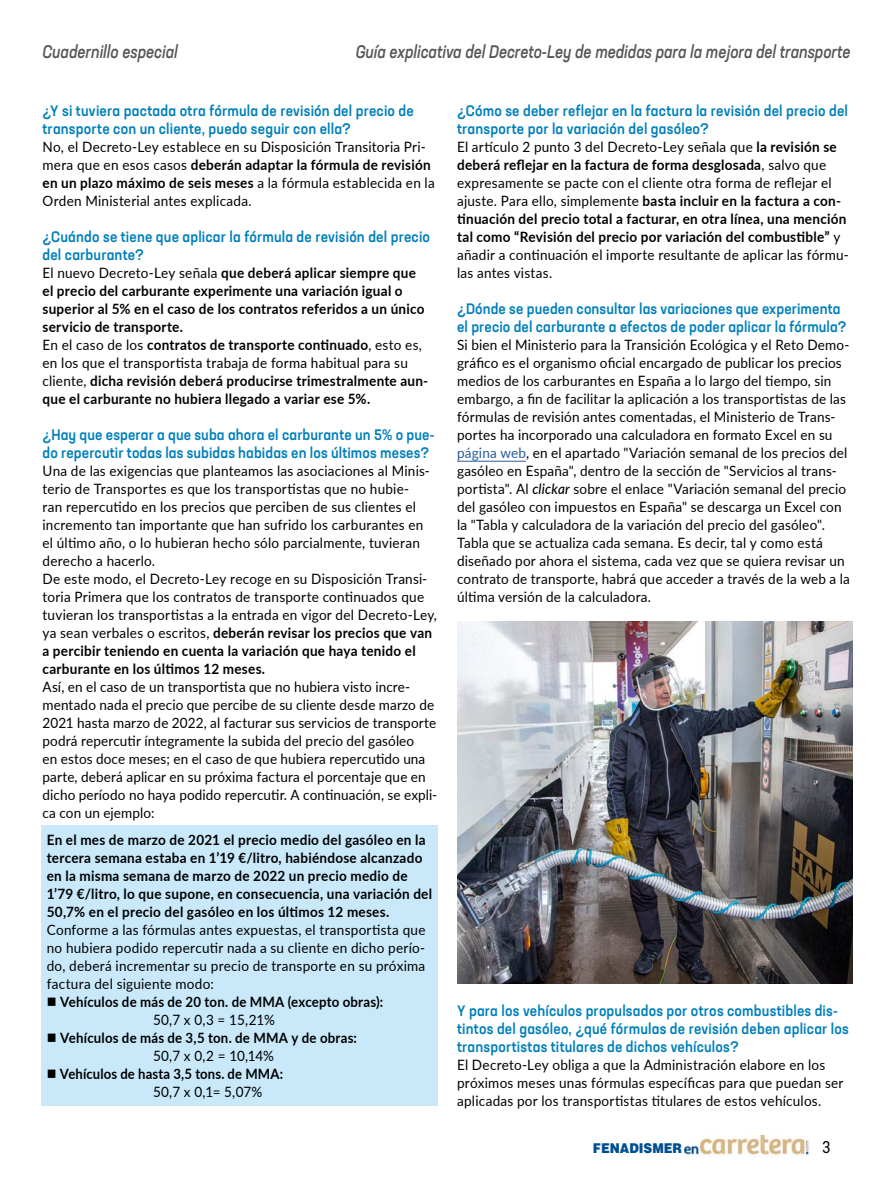
<style>
.page{position:relative;width:893px;height:1191px;background:#fff}
.page>*{position:absolute;margin:0;border:0;box-sizing:border-box;transform-origin:0 0}
.t1{font:italic 500 18px "Neusa Next Std";color:#575756;scale:.85 1}
.t2{font:16.5px "Roboto Slab";color:#000;scale:.9 1}
.t3{font:500 15px/18px "Neusa Next Std";letter-spacing:.01em;color:#0080bb;scale:.93 1}
.t4{font:14.25px/18px "Lato";letter-spacing:.015em;color:#000;scale:.95 1}
.t5{font:700 14.25px/18px "Lato";letter-spacing:.02em;color:#000;scale:.95 1}
.t6{font:700 14.25px/18px "Lato";letter-spacing:.02em;color:#000;text-align:center;scale:.93 1}
.t7{font:700 14.25px/18px "Lato";letter-spacing:.02em;color:#000;scale:.92 1}
.t8{font:900 13.5px "Helvetica LT Std";color:#004f91;scale:.9 1}
.s1{font-weight:700}
.s2{font-weight:400}
.s3{color:#275b9b}
.s4{font-weight:500;font-style:italic}
</style>
<div class="page">
<img style="left:683px;top:1135px;width:128px;height:22px">
<div style="left:41px;top:825px;width:396px;height:281px;background:#c9e9fb"></div>
<hr style="left:457px;top:461px;width:69px;height:1px;background:#275b9b">
<img style="left:457px;top:621px;width:395px;height:363px">
<p class="t1" style="left:43px;top:40px;width:161px">Cuadernillo especial</p>
<p class="t1" style="left:356px;top:40px;width:584px">Guía explicativa del Decreto-Ley de medidas para la mejora del transporte</p>
<p class="t3" style="left:43px;top:101px;width:401px">¿Y si tuviera pactada otra fórmula de revisión del precio de transporte con un cliente, puedo seguir con ella?</p>
<p class="t4" style="left:43px;top:137px;width:414px">No, el Decreto-Ley establece en su Disposición Transitoria Pri&shy;mera que en esos casos <span class="s1">deberán adaptar la fórmula de revisión en un plazo máximo de seis meses</span> a la fórmula establecida en la Orden Ministerial antes explicada.</p>
<p class="t3" style="left:43px;top:227px;width:418px">¿Cuándo se tiene que aplicar la fórmula de revisión del precio del carburante?</p>
<p class="t5" style="left:43px;top:263px;width:408px"><span class="s2">El nuevo Decreto-Ley señala</span> que deberá aplicar siempre que el precio del carburante experimente una variación igual o superior al 5% en el caso de los contratos referidos a un único servicio de transporte.<br><span class="s2">En el caso de los</span> contratos de transporte continuado<span class="s2">, esto es, en los que el transportista trabaja de forma habitual para su cliente,</span> dicha revisión deberá producirse trimestralmente aun&shy;que el carburante no hubiera llegado a variar ese 5%.</p>
<p class="t3" style="left:43px;top:425px;width:423px">¿Hay que esperar a que suba ahora el carburante un 5% o pue&shy;do repercutir todas las subidas habidas en los últimos meses?</p>
<p class="t4" style="left:43px;top:461px;width:417px">Una de las exigencias que planteamos las asociaciones al Minis&shy;terio de Transportes es que los transportistas que no hubie-<br>ran repercutido en los precios que perciben de sus clientes el incremento tan importante que han sufrido los carburantes en el último año, o lo hubieran hecho sólo parcialmente, tuvieran derecho a hacerlo.<br>De este modo, el Decreto-Ley recoge en su Disposición Transi&shy;toria Primera que los contratos de transporte continuados que tuvieran los transportistas a la entrada en vigor del Decreto-Ley, ya sean verbales o escritos, <span class="s1">deberán revisar los precios que van a percibir teniendo en cuenta la variación que haya tenido el carburante en los últimos 12 meses.</span></p>
<p class="t4" style="left:43px;top:677px;width:417px">Así, en el caso de un transportista que no hubiera visto incre&shy;mentado nada el precio que percibe de su cliente desde marzo de 2021 hasta marzo de 2022, al facturar sus servicios de transporte podrá repercutir íntegramente la subida del precio del gasóleo<br>en estos doce meses; en el caso de que hubiera repercutido una parte, deberá aplicar en su próxima factura el porcentaje que en dicho período no haya podido repercutir. A continuación, se expli&shy;ca con un ejemplo:</p>
<p class="t5" style="left:47px;top:830px;width:407px">En el mes de marzo de 2021 el precio medio del gasóleo en la tercera semana estaba en 1’19 €/litro, habiéndose alcanzado en la misma semana de marzo de 2022 un precio medio de 1’79 €/litro, lo que supone, en consecuencia, una variación del 50,7% en el precio del gasóleo en los últimos 12 meses.</p>
<p class="t4" style="left:47px;top:920px;width:400px;text-align:justify">Conforme a las fórmulas antes expuestas, el transportista que no hubiera podido repercutir nada a su cliente en dicho perío&shy;do, deberá incrementar su precio de transporte en su próxima factura del siguiente modo:</p>
<p class="t6" style="left:47px;top:992px;width:363px">■ Vehículos de más de 20 ton. de MMA (excepto obras):<br><span class="s2">50,7 x 0,3 = 15,21%</span></p>
<p class="t6" style="left:153px;top:1028px;width:221px;text-align:left;text-indent:-106px">■ Vehículos de más de 3,5 ton. de MMA y de obras:<br><span class="s2">50,7 x 0,2 = 10,14%</span></p>
<p class="t7" style="left:153px;top:1064px;width:143px;text-indent:-106px">■ Vehículos de hasta 3,5 tons. de MMA:<br><span class="s2">50,7 x 0,1= 5,07%</span></p>
<p class="t3" style="left:457px;top:101px;width:422px">¿Cómo se deber reflejar en la factura la revisión del precio del transporte por la variación del gasóleo?</p>
<p class="t4" style="left:457px;top:137px;width:414px">El artículo 2 punto 3 del Decreto-Ley señala que <span class="s1">la revisión se deberá reflejar en la factura de forma desglosada</span>, salvo que expresamente se pacte con el cliente otra forma de reflejar el ajuste. Para ello, simplemente <span class="s1">basta incluir en la factura a con&shy;tinuación del precio total a facturar, en otra línea, una mención tal como “Revisión del precio por variación del combustible”</span> y añadir a continuación el importe resultante de aplicar las fórmu&shy;las antes vistas.</p>
<p class="t3" style="left:457px;top:299px;width:420px">¿Dónde se pueden consultar las variaciones que experimenta el precio del carburante a efectos de poder aplicar la fórmula?</p>
<p class="t4" style="left:457px;top:335px;width:415px">Si bien el Ministerio para la Transición Ecológica y el Reto Demo&shy;gráfico es el organismo oficial encargado de publicar los precios medios de los carburantes en España a lo largo del tiempo, sin embargo, a fin de facilitar la aplicación a los transportistas de las fórmulas de revisión antes comentadas, el Ministerio de Trans&shy;portes ha incorporado una calculadora en formato Excel en su <span class="s3">página web</span>, en el apartado "Variación semanal de los precios del gasóleo en España", dentro de la sección de "Servicios al trans&shy;portista". Al <span class="s4">clickar</span> sobre el enlace "Variación semanal del precio del gasóleo con impuestos en España" se descarga un Excel con la "Tabla y calculadora de la variación del precio del gasóleo".<br>Tabla que se actualiza cada semana. Es decir, tal y como está diseñado por ahora el sistema, cada vez que se quiera revisar un contrato de transporte, habrá que acceder a través de la web a la última versión de la calculadora.</p>
<p class="t3" style="left:457px;top:1001px;width:423px">Y para los vehículos propulsados por otros combustibles dis&shy;tintos del gasóleo, ¿qué fórmulas de revisión deben aplicar los transportistas titulares de dichos vehículos?</p>
<p class="t4" style="left:457px;top:1055px;width:408px">El Decreto-Ley obliga a que la Administración elabore en los próximos meses unas fórmulas específicas para que puedan ser aplicadas por los transportistas titulares de estos vehículos.</p>
<p class="t8" style="left:593px;top:1139px;width:100px">FENADISMER</p>
<p class="t2" style="left:823px;top:1136px;width:10px">3</p>
</div>
